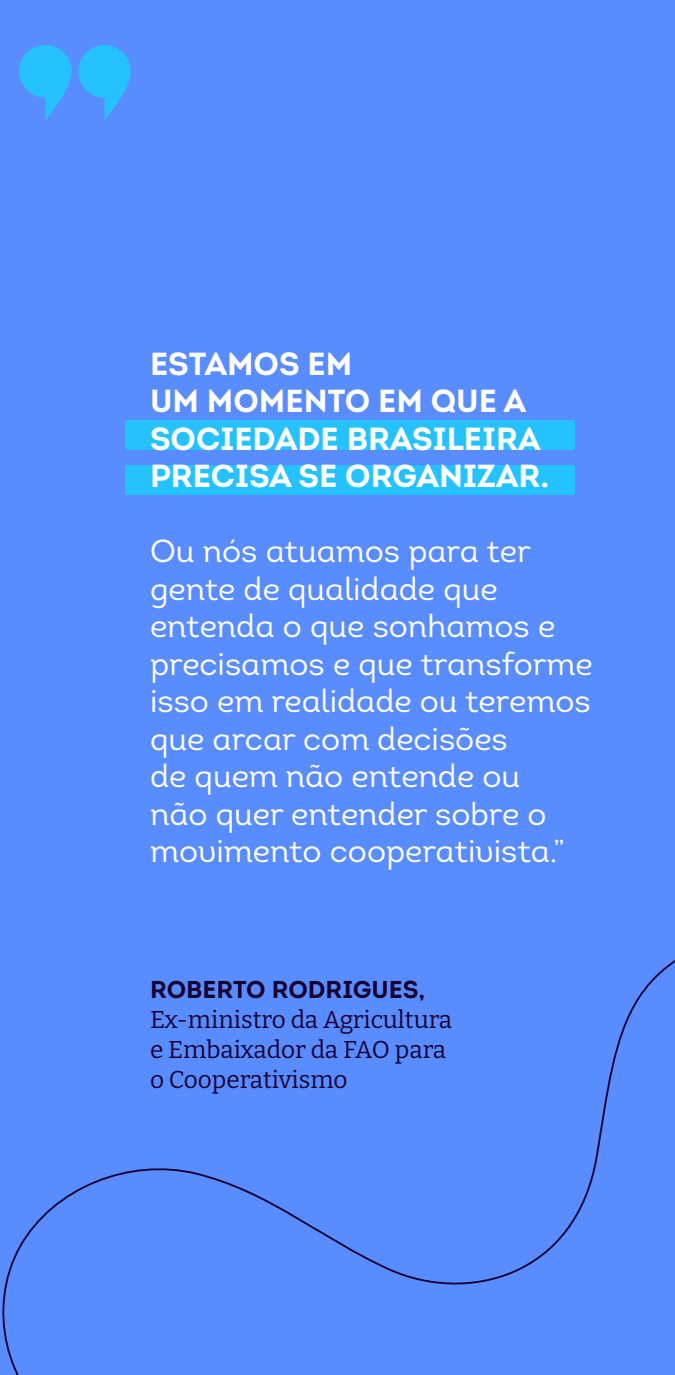
<style>
.page{position:relative;width:675px;height:1375px;background:#598cff}
.page>*{position:absolute;margin:0;border:0;box-sizing:border-box;transform-origin:0 0}
.t1{font:31.88px/37.5px "Intro Book Alt";color:#fff}
.t2{font:700 31.88px/37.5px "Intro";color:#fff}
.t3{font:24.38px/30px "Bitter";color:#170333}
.t4{font:700 24.38px "Intro";color:#170333}
</style>
<div class="page">
<svg style="left:19px;top:45px;width:112px;height:75px"></svg>
<svg style="left:2px;top:960px;width:673px;height:415px"></svg>
<div style="left:125px;top:420px;width:450px;height:30px;background:#26c2ff"></div>
<div style="left:125px;top:465px;width:450px;height:30px;background:#26c2ff"></div>
<p class="t2" style="left:150px;top:345px;width:401px">ESTAMOS EM<br>UM MOMENTO EM QUE A<br>SOCIEDADE BRASILEIRA<br>PRECISA SE ORGANIZAR.</p>
<p class="t1" style="left:150px;top:533px;width:444px">Ou nós atuamos para ter gente de qualidade que entenda o que sonhamos e precisamos e que transforme isso em realidade ou teremos que arcar com decisões<br>de quem não entende ou<br>não quer entender sobre o movimento cooperativista.”</p>
<p class="t4" style="left:150px;top:973px;width:277px">ROBERTO RODRIGUES,</p>
<p class="t3" style="left:150px;top:1003px;width:304px">Ex-ministro da Agricultura e Embaixador da FAO para o Cooperativismo</p>
</div>
